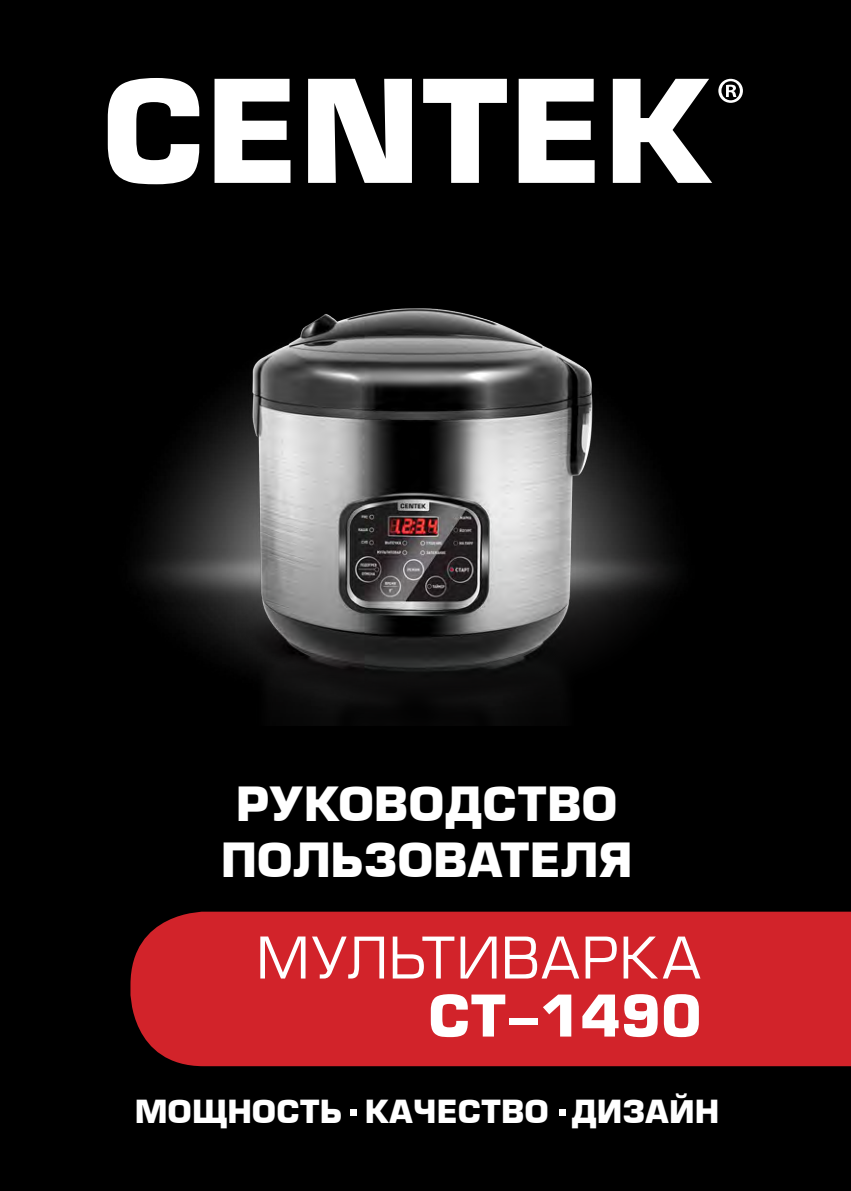
<style>
.page{position:relative;width:851px;height:1191px;background:#fff}
.page>*{position:absolute;margin:0;border:0;box-sizing:border-box;transform-origin:0 0}
.t1{font:56px "Europe";letter-spacing:.01em;color:#fff}
.t2{font:700 56px "Europe";color:#fff}
.t3{font:700 46px/56px "Europe";letter-spacing:-.005em;color:#fff;text-align:center}
.t4{font:700 31px "Europe";color:#fff}
</style>
<div class="page">
<div style="left:0;top:0;width:850px;height:1191px;background:#000"></div>
<div style="left:130px;top:911px;width:720px;height:155px;background:#d2232a"></div>
<div style="left:350px;top:1108px;width:6px;height:7px;background:#fff"></div>
<div style="left:558px;top:1108px;width:7px;height:7px;background:#fff"></div>
<img style="left:137px;top:308px;width:540px;height:418px">
<svg style="left:108px;top:78px;width:91px;height:106px"></svg>
<svg style="left:214px;top:79px;width:76px;height:104px"></svg>
<svg style="left:308px;top:79px;width:104px;height:104px"></svg>
<svg style="left:423px;top:79px;width:84px;height:104px"></svg>
<svg style="left:518px;top:79px;width:76px;height:104px"></svg>
<svg style="left:612px;top:79px;width:100px;height:104px"></svg>
<svg style="left:718px;top:79px;width:24px;height:24px"></svg>
<p class="t3" style="left:221px;top:775px;width:413px">РУКОВОДСТВО<br>ПОЛЬЗОВАТЕЛЯ</p>
<p class="t1" style="left:256px;top:929px;width:447px">МУЛЬТИВАРКА</p>
<p class="t2" style="left:428px;top:982px;width:275px">CT-1490</p>
<p class="t4" style="left:135px;top:1093px;width:586px">МОЩНОСТЬ КАЧЕСТВО ДИЗАЙН</p>
</div>
